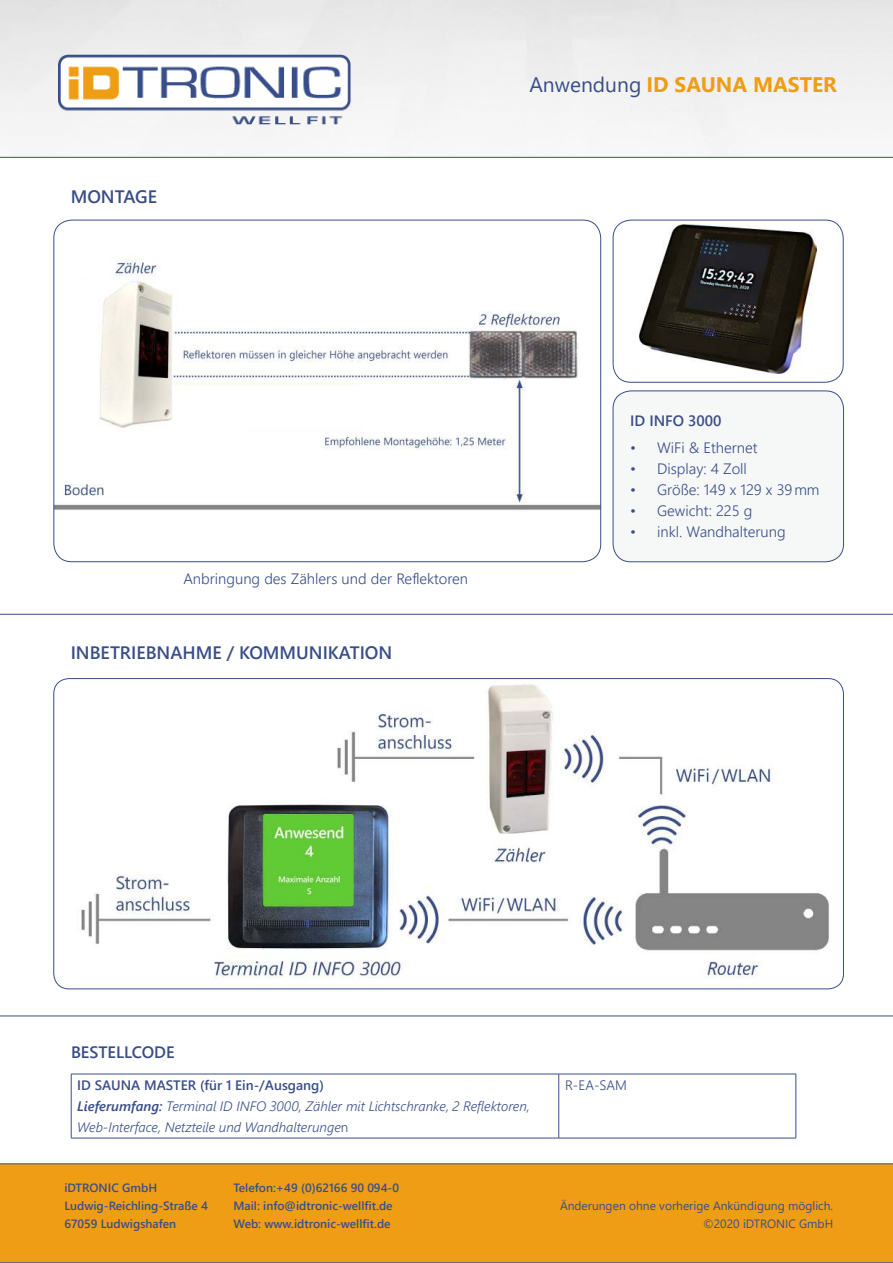
<style>
.page{position:relative;width:893px;height:1263px;background:#fff}
.page>*{position:absolute;margin:0;border:0;box-sizing:border-box;transform-origin:0 0}
.t1{font:700 21px "Segoe UI";color:#ef9d14}
.t2{font:600 18px "Segoe UI";color:#394e88}
.t3{font:600 16.5px "Segoe UI";color:#394e88}
.t4{font:300 15px "Segoe UI";color:#394e88}
.t5{font:600 15px "Segoe UI";color:#394e88}
.t6{font:italic 300 13.65px/21px "Segoe UI";color:#394e88}
.t7{font:300 13.65px "Segoe UI";color:#394e88}
.t8{font:600 12px/18px "Segoe UI";color:#394e88}
.t9{font:12px/18px "Segoe UI";color:#394e88;text-align:right}
.s1{font-weight:400;color:#394e88}
.s2{font-weight:600;font-style:normal}
.s3{font-weight:600}
.s4{font-style:normal}
</style>
<div class="page">
<hr style="left:0;top:157px;width:893px;height:1px;background:#394e88">
<img style="left:58px;top:54px;width:293px;height:72px">
<div style="left:0;top:1163px;width:893px;height:100px;background:#ef9d14"></div>
<hr style="left:0;top:1016px;width:893px;height:1px;background:#394e88">
<img style="left:54px;top:678px;width:789px;height:311px">
<hr style="left:71px;top:1074px;width:488px;height:1px;background:#394e88">
<hr style="left:71px;top:1074px;width:1px;height:64px;background:#394e88">
<hr style="left:559px;top:1074px;width:237px;height:1px;background:#394e88">
<hr style="left:558px;top:1074px;width:1px;height:64px;background:#394e88">
<hr style="left:796px;top:1074px;width:1px;height:64px;background:#394e88">
<hr style="left:71px;top:1138px;width:488px;height:1px;background:#394e88">
<hr style="left:559px;top:1138px;width:237px;height:1px;background:#394e88">
<hr style="left:0;top:614px;width:893px;height:1px;background:#394e88">
<img style="left:54px;top:231px;width:547px;height:279px">
<img style="left:640px;top:225px;width:177px;height:149px">
<div style="left:613px;top:220px;width:230px;height:162px;border:1px solid #394e88;border-radius:18px"></div>
<div style="left:613px;top:391px;width:230px;height:171px;background:#f6f7f7;border-radius:18px"></div>
<div style="left:613px;top:391px;width:231px;height:171px;border:1px solid #394e88;border-radius:18px"></div>
<h2 class="t2" style="left:71px;top:190px;width:88px">MONTAGE</h2>
<h1 class="t1" style="left:529px;top:72px;width:309px"><span class="s1">Anwendung</span> ID SAUNA MASTER</h1>
<p class="t4" style="left:183px;top:565px;width:286px">Anbringung des Zählers und der Reflektoren</p>
<h2 class="t2" style="left:71px;top:645px;width:323px">INBETRIEBNAHME / KOMMUNIKATION</h2>
<p class="t5" style="left:630px;top:415px;width:93px">ID INFO 3000</p>
<p class="t4" style="left:630px;top:434px;width:129px">• WiFi &amp; Ethernet</p>
<p class="t4" style="left:630px;top:455px;width:118px">• Display: 4 Zoll</p>
<p class="t4" style="left:630px;top:476px;width:191px">• Größe: 149 x 129 x 39 mm</p>
<p class="t4" style="left:630px;top:497px;width:124px">• Gewicht: 225 g</p>
<p class="t4" style="left:630px;top:518px;width:157px">• inkl. Wandhalterung</p>
<p class="t3" style="left:71px;top:1045px;width:105px">BESTELLCODE</p>
<p class="t6" style="left:77px;top:1072px;width:454px"><span class="s2">ID SAUNA MASTER (für 1 Ein-/Ausgang)<br></span><span class="s3">Lieferumfang:</span> Terminal ID INFO 3000, Zähler mit Lichtschranke, 2 Reflektoren,<br>Web-Interface, Netzteile und Wandhalterunge<span class="s4">n</span></p>
<p class="t7" style="left:565px;top:1072px;width:63px">R-EA-SAM</p>
<p class="t8" style="left:64px;top:1180px;width:145px">iDTRONIC GmbH<br>Ludwig-Reichling-Straße 4<br>67059 Ludwigshafen</p>
<p class="t8" style="left:233px;top:1180px;width:167px">Telefon:+49 (0)62166 90 094-0<br>Mail: info@idtronic-wellfit.de<br>Web: www.idtronic-wellfit.de</p>
<p class="t9" style="left:560px;top:1198px;width:275px">Änderungen ohne vorherige Ankündigung möglich. ©2020 iDTRONIC GmbH</p>
</div>
